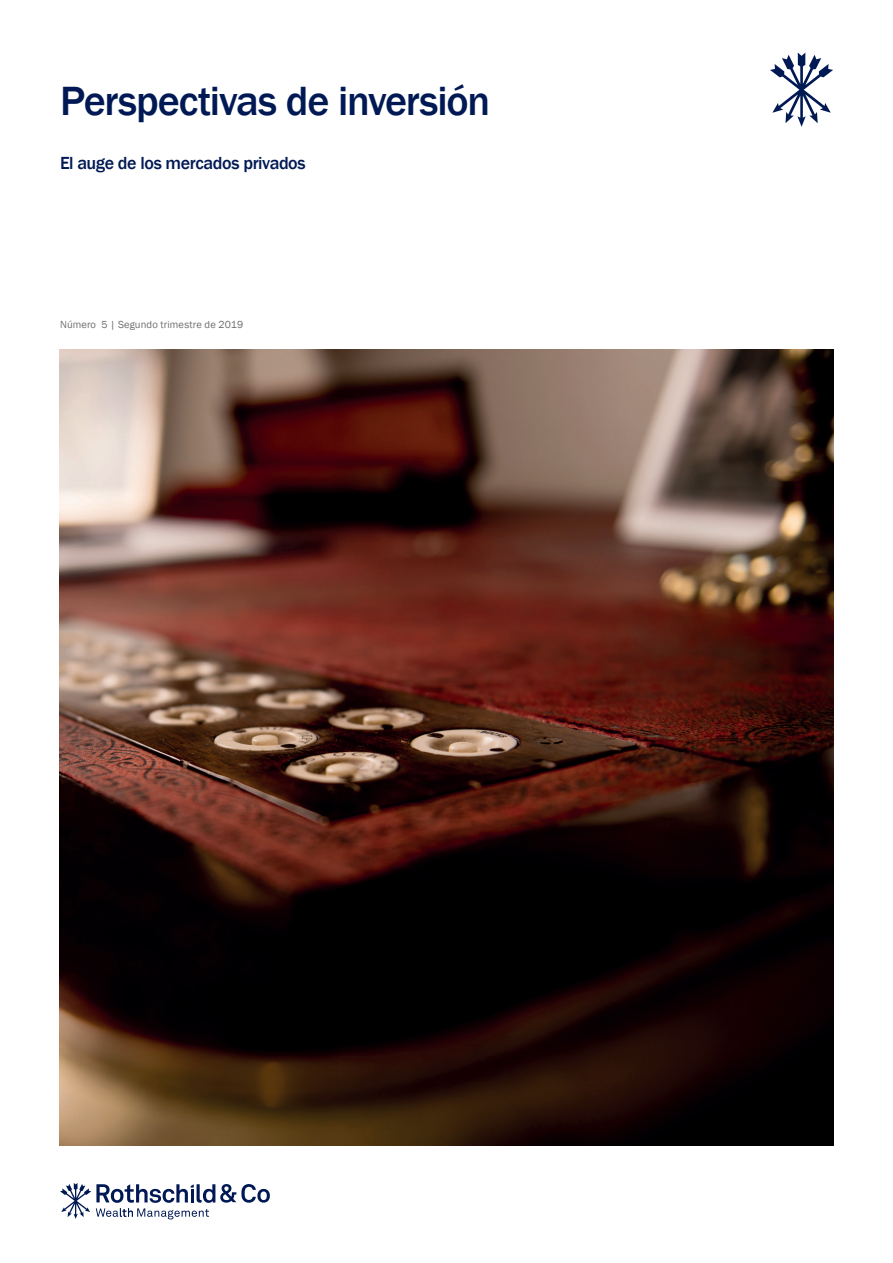
<style>
.page{position:relative;width:893px;height:1263px;background:#fff}
.page>*{position:absolute;margin:0;border:0;box-sizing:border-box;transform-origin:0 0}
.t1{font:500 42px "Franklin Gothic";letter-spacing:-.03em;color:#001954}
.t2{font:500 18px "Franklin Gothic";letter-spacing:-.025em;color:#001954}
.t3{font:10.5px "Franklin Gothic";letter-spacing:.01em;color:#6c6d70}
</style>
<div class="page">
<img style="left:60px;top:349px;width:773px;height:796px">
<svg style="left:60px;top:1183px;width:210px;height:36px"></svg>
<svg style="left:770px;top:53px;width:63px;height:74px"></svg>
<h1 class="t1" style="left:60px;top:75px;width:432px">Perspectivas de inversión</h1>
<h2 class="t2" style="left:60px;top:151px;width:247px">El auge de los mercados privados</h2>
<p class="t3" style="left:60px;top:318px;width:185px">Número 5 | Segundo trimestre de 2019</p>
</div>
